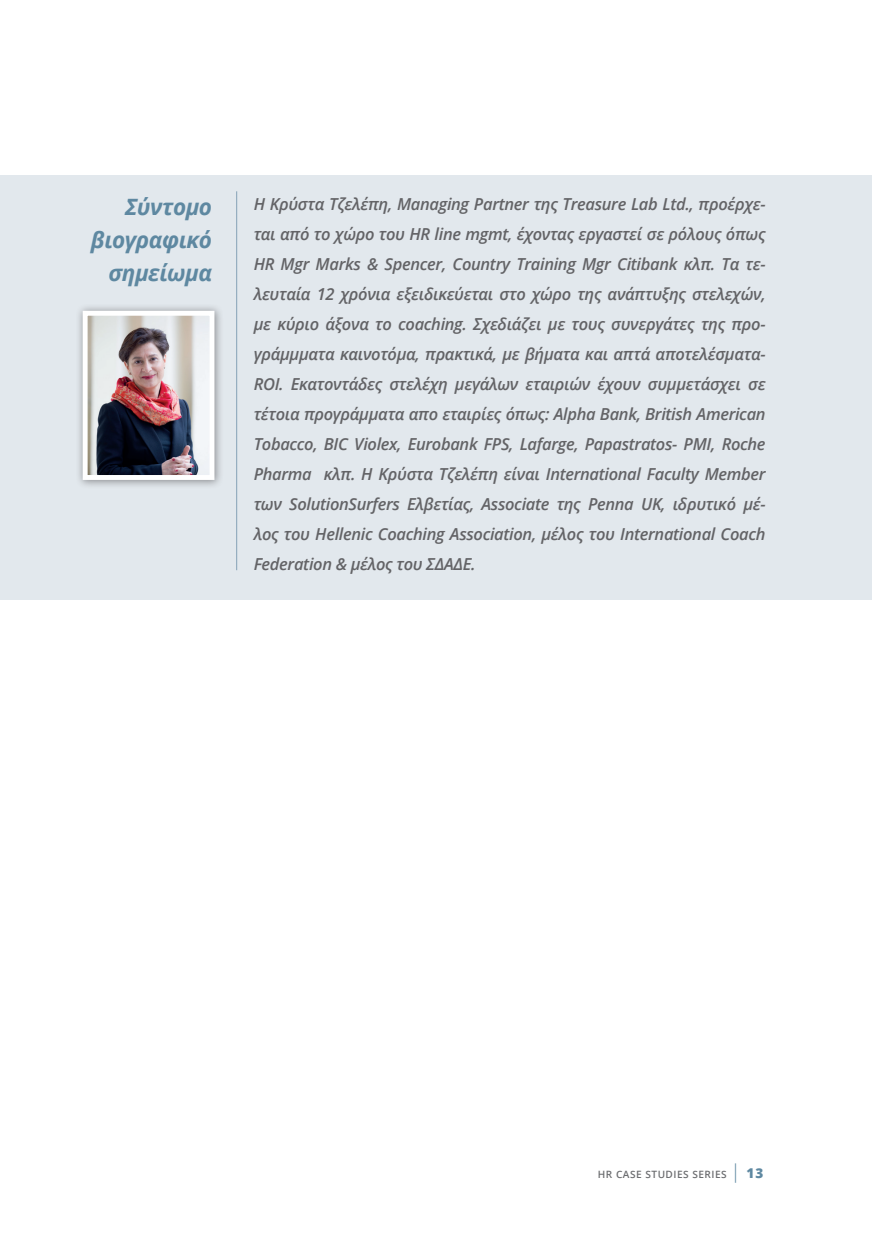
<style>
.page{position:relative;width:872px;height:1234px;background:#fff}
.page>*{position:absolute;margin:0;border:0;box-sizing:border-box;transform-origin:0 0}
.t1{font:italic 700 22.5px/33px "Open Sans";letter-spacing:-.02em;color:#5e88a1;text-align:right}
.t2{font:italic 600 16.5px/30px "Open Sans";letter-spacing:-.02em;color:#636366;text-align:justify}
.t3{font:600 10.05px "Open Sans";letter-spacing:.05em;color:#6c6d70}
.s1{font-weight:300;font-size:19.05px;color:#5e88a1}
.s2{font-weight:800;font-size:13.5px;color:#5e88a1}
</style>
<div class="page">
<div style="left:0;top:175px;width:872px;height:425px;background:#e2e8ed"></div>
<div style="left:75px;top:303px;width:148px;height:185px;background:#231f20;opacity:.45"></div>
<img style="left:89px;top:317px;width:119px;height:157px">
<div style="left:83px;top:311px;width:131px;height:169px;border:5px solid #fff"></div>
<hr style="left:236px;top:191px;width:1px;height:379px;background:#84a1b6">
<h1 class="t1" style="left:91px;top:189px;width:123px">Σύντομο βιογραφικό σημείωμα</h1>
<p class="t2" style="left:254px;top:188px;width:513px">Η Κρύστα Τζελέπη, Managing Partner της Τreasure Lab Ltd., προέρχε&shy;ται από το χώρο του ΗR line mgmt, έχοντας εργαστεί σε ρόλους όπως ΗR Mgr Marks &amp; Spencer, Country Training Mgr Citibank κλπ. Tα τε&shy;λευταία 12 χρόνια εξειδικεύεται στο χώρο της ανάπτυξης στελεχών, με κύριο άξονα το cοaching. Σχεδιάζει με τους συνεργάτες της προ&shy;γράμμματα καινοτόμα, πρακτικά, με βήματα και απτά αποτελέσματα-ROI. Εκατοντάδες στελέχη μεγάλων εταιριών έχουν συμμετάσχει σε τέτοια προγράμματα απο εταιρίες όπως: Alpha Bank, British American Tobacco, BIC Violex, Eurobank FPS, Lafarge, Papastratos- PMI, Roche Pharma κλπ. Η Κρύστα Τζελέπη είναι International Faculty Member των SolutionSurfers Ελβετίας, Αssociate της Penna UK, ιδρυτικό μέ&shy;λος του Hellenic Coaching Association, μέλος του International Coach Federation &amp; μέλος του ΣΔΑΔΕ.</p>
<p class="t3" style="left:598px;top:1167px;width:167px">HR CASE STUDIES SERIES <span class="s1">|</span> <span class="s2">13</span></p>
</div>
